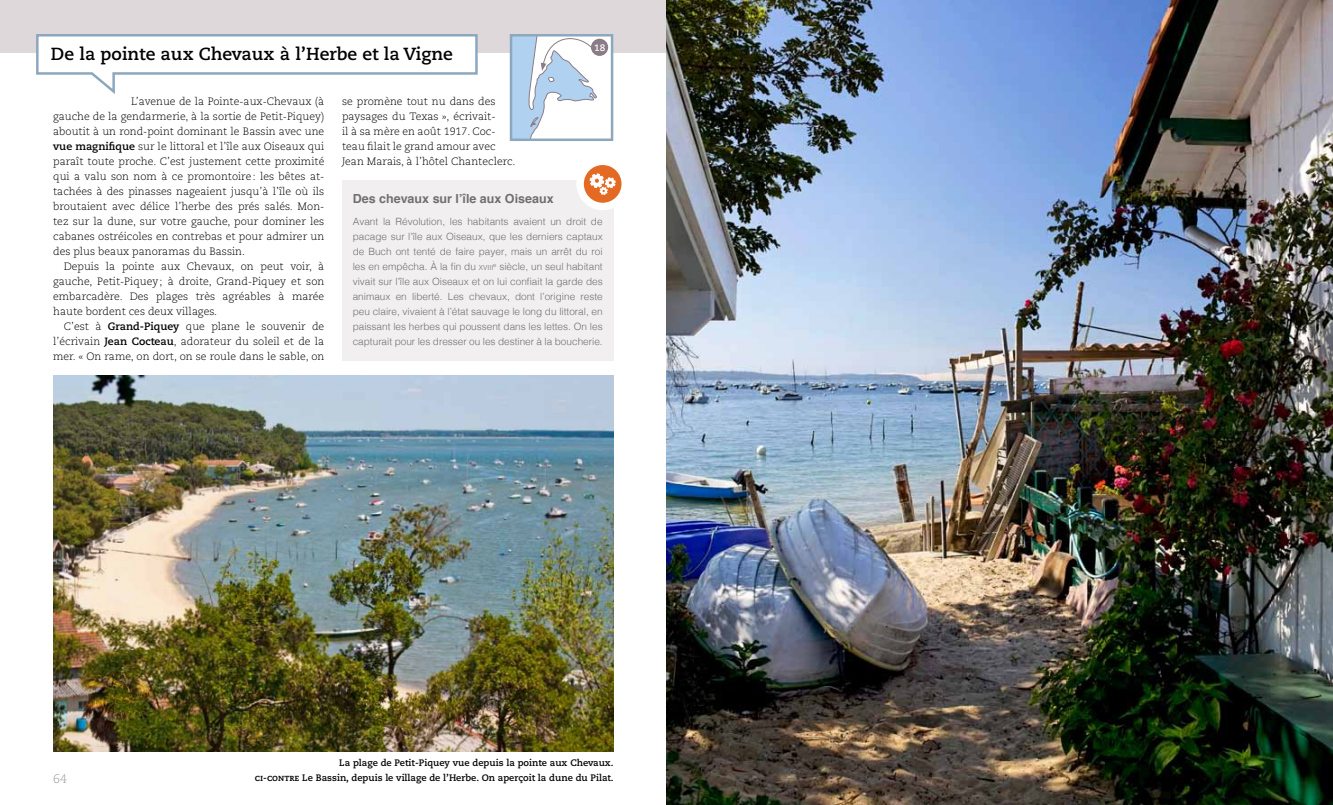
<style>
.page{position:relative;width:1333px;height:805px;background:#fff}
.page>*{position:absolute;margin:0;border:0;box-sizing:border-box;transform-origin:0 0}
.t1{font:700 17.5px "Caecilia LT Std";color:#000}
.t2{font:700 12.5px "Helvetica";color:#706f6f}
.t3{font:300 12.5px "Caecilia LT Std";color:#9d9d9c}
.t4{font:300 10.62px/15px "Caecilia LT Std";color:#000;text-align:justify}
.t5{font:300 10px/15px "Helvetica";color:#706f6f;text-align:justify}
.t6{font:700 9.38px/15px "Caecilia LT Std";color:#000;text-align:right}
.t7{font:700 9.38px "Caecilia LT Std";color:#fff}
.s1{font-weight:700}
.s2{font-size:7px}
</style>
<div class="page">
<div style="left:0;top:0;width:666px;height:53px;background:#ded8da"></div>
<svg style="left:36px;top:34px;width:442px;height:60px"></svg>
<img style="left:53px;top:375px;width:560px;height:376px">
<div style="left:342px;top:180px;width:271px;height:180px;background:#f2eff0"></div>
<img style="left:666px;top:0;width:666px;height:804px">
<div style="left:576px;top:157px;width:53px;height:53px;background:#fff;border-radius:50%"></div>
<div style="left:584px;top:165px;width:37px;height:38px;background:#e46a24;border-radius:19px"></div>
<svg style="left:589px;top:173px;width:27px;height:22px"></svg>
<div style="left:511px;top:36px;width:101px;height:103px;background:#b0d2f0"></div>
<div style="left:510px;top:34px;width:103px;height:107px;border:2px solid #8ca8bf"></div>
<svg style="left:528px;top:34px;width:84px;height:106px"></svg>
<h1 class="t1" style="left:51px;top:44px;width:403px">De la pointe aux Chevaux à l’Herbe et la Vigne</h1>
<p class="t7" style="left:594px;top:42px;width:13px">18</p>
<p class="t4" style="left:53px;top:94px;width:273px;text-indent:78px">L’avenue de la Pointe-aux-Chevaux (à gauche de la gendarmerie, à la sortie de Petit-Piquey) aboutit à un rond-point dominant le Bassin avec une <span class="s1">vue magnifique</span> sur le littoral et l’île aux Oiseaux qui paraît toute proche. C’est justement cette proximité qui a valu son nom à ce promontoire: les bêtes at&shy;tachées à des pinasses nageaient jusqu’à l’île où ils broutaient avec délice l’herbe des prés salés. Mon&shy;tez sur la dune, sur votre gauche, pour dominer les cabanes ostréicoles en contrebas et pour admirer un des plus beaux panoramas du Bassin.</p>
<p class="t4" style="left:53px;top:259px;width:273px;text-indent:11px">Depuis la pointe aux Chevaux, on peut voir, à gauche, Petit-Piquey; à droite, Grand-Piquey et son embarcadère. Des plages très agréables à marée haute bordent ces deux villages.</p>
<p class="t4" style="left:53px;top:319px;width:273px;text-indent:11px">C’est à <span class="s1">Grand-Piquey</span> que plane le souvenir de l’écrivain <span class="s1">Jean Cocteau</span>, adorateur du soleil et de la mer. « On rame, on dort, on se roule dans le sable, on</p>
<p class="t4" style="left:342px;top:94px;width:175px;text-align:left">se promène tout nu dans des paysages du Texas », écrivait-<br>il à sa mère en août 1917. Coc&shy;teau filait le grand amour avec<br>Jean Marais, à l’hôtel Chanteclerc.</p>
<p class="t2" style="left:353px;top:188px;width:202px">Des chevaux sur l’île aux Oiseaux</p>
<p class="t5" style="left:353px;top:213px;width:251px">Avant la Révolution, les habitants avaient un droit de pacage sur l’île aux Oiseaux, que les derniers captaux de Buch ont tenté de faire payer, mais un arrêt du roi les en empêcha. À la fin du <span class="s2">xviii</span><sup>e</sup> siècle, un seul habitant vivait sur l’île aux Oiseaux et on lui confiait la garde des animaux en liberté. Les chevaux, dont l’origine reste peu claire, vivaient à l’état sauvage le long du littoral, en paissant les herbes qui poussent dans les lettes. On les capturait pour les dresser ou les destiner à la boucherie.</p>
<p class="t3" style="left:53px;top:771px;width:15px">64</p>
<p class="t6" style="left:255px;top:754px;width:360px">La plage de Petit-Piquey vue depuis la pointe aux Chevaux.<br>ci-contre Le Bassin, depuis le village de l’Herbe. On aperçoit la dune du Pilat.</p>
</div>
